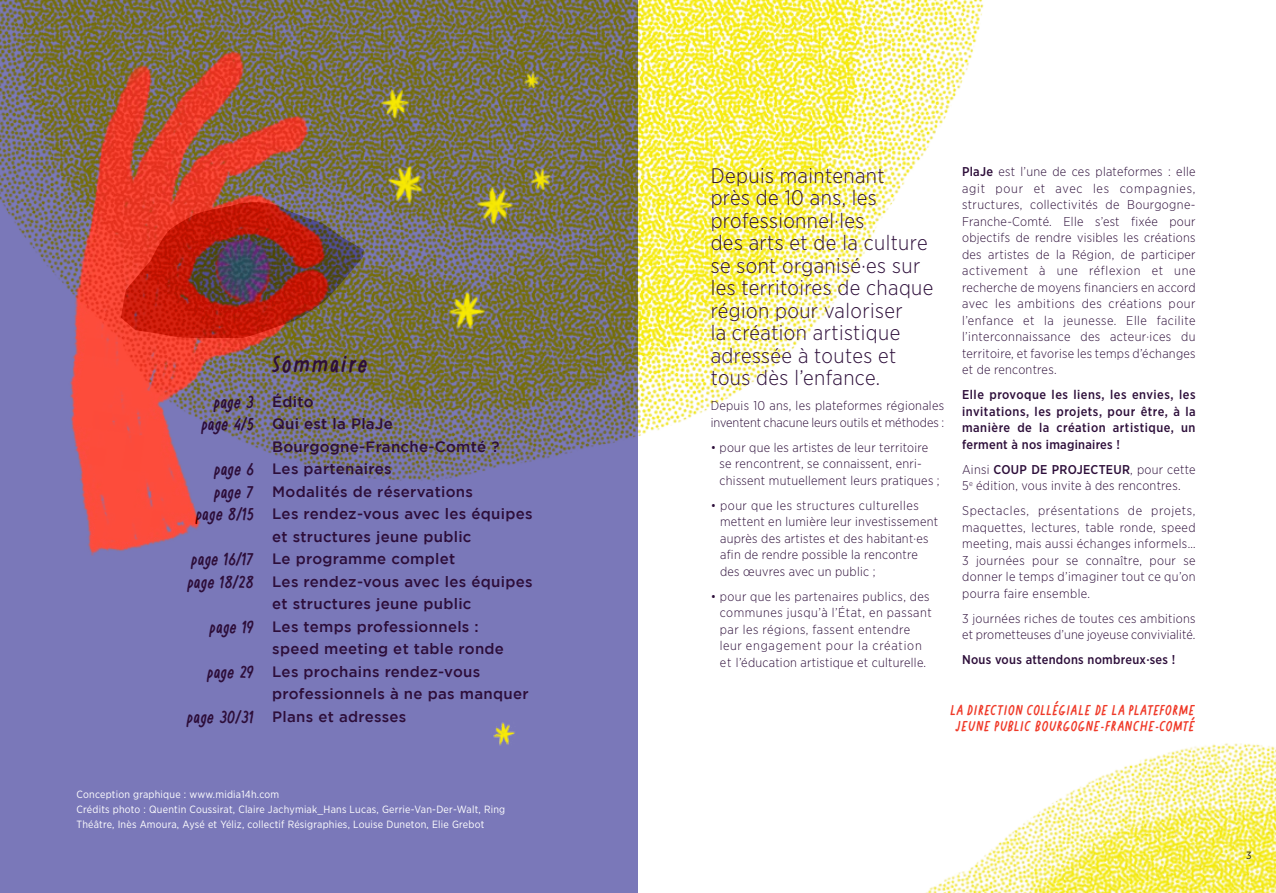
<style>
.page{position:relative;width:1276px;height:893px;background:#fff}
.page>*{position:absolute;margin:0;border:0;box-sizing:border-box;transform-origin:0 0}
.t1{font:22.5px "Post Box Rough";letter-spacing:.1em;color:#2d0e3a}
.t2{font:300 21px/22.5px "Gotham Narrow";letter-spacing:.02em;color:#2d0e3a}
.t3{font:16.5px "Post Box Rough";letter-spacing:.02em;color:#2d0e3a}
.t4{font:500 15px/22.5px "Gotham";letter-spacing:.02em;color:#2d0e3a}
.t5{font:13.5px/16.5px "Post Box Rough";letter-spacing:.06em;color:#ef3928;text-align:center}
.t6{font:300 12.75px/16.5px "Gotham Narrow";letter-spacing:.02em;color:#2d0e3a}
.t7{font:500 12.75px/16.5px "Gotham Narrow";letter-spacing:.02em;color:#2d0e3a;text-align:justify}
.t8{font:300 12.75px/16.5px "Gotham Narrow";color:#2d0e3a}
.t9{font:10.5px/15px "Gotham Narrow";letter-spacing:.02em;color:#fff}
.t10{font:10.5px "Gotham Narrow";color:#231f20}
.s1{font-weight:500}
</style>
<div class="page">
<div style="left:0;top:0;width:638px;height:893px;background:#7a78b9"></div>
<img style="left:926px;top:743px;width:350px;height:150px">
<img style="left:0;top:0;width:984px;height:481px">
<img style="left:493px;top:722px;width:22px;height:24px">
<img style="left:39px;top:32px;width:325px;height:524px">
<img style="left:442px;top:286px;width:50px;height:50px">
<img style="left:379px;top:159px;width:50px;height:50px">
<img style="left:374px;top:83px;width:39px;height:39px">
<img style="left:524px;top:164px;width:30px;height:30px">
<img style="left:519px;top:68px;width:22px;height:22px">
<img style="left:468px;top:179px;width:51px;height:51px">
<p class="t3" style="left:214px;top:390px;width:41px">page 3</p>
<p class="t3" style="left:202px;top:412px;width:54px">page 4/5</p>
<p class="t3" style="left:214px;top:457px;width:41px">page 6</p>
<p class="t3" style="left:214px;top:480px;width:41px">page 7</p>
<p class="t3" style="left:196px;top:502px;width:60px">page 8/15</p>
<p class="t3" style="left:192px;top:547px;width:64px">page 16/17</p>
<p class="t3" style="left:188px;top:570px;width:68px">page 18/28</p>
<p class="t3" style="left:210px;top:615px;width:46px">page 19</p>
<p class="t3" style="left:207px;top:660px;width:48px">page 29</p>
<p class="t3" style="left:187px;top:705px;width:68px">page 30/31</p>
<p class="t1" style="left:272px;top:348px;width:97px">Sommaire</p>
<p class="t4" style="left:272px;top:390px;width:43px">Édito</p>
<p class="t4" style="left:272px;top:412px;width:229px">Qui est la PlaJe<br>Bourgogne-Franche-Comté ?</p>
<p class="t4" style="left:272px;top:457px;width:121px">Les partenaires</p>
<p class="t4" style="left:272px;top:480px;width:202px">Modalités de réservations</p>
<p class="t4" style="left:272px;top:502px;width:262px">Les rendez-vous avec les équipes et structures jeune public</p>
<p class="t4" style="left:272px;top:547px;width:184px">Le programme complet</p>
<p class="t4" style="left:272px;top:570px;width:262px">Les rendez-vous avec les équipes et structures jeune public</p>
<p class="t4" style="left:272px;top:615px;width:233px">Les temps professionnels : speed meeting et table ronde</p>
<p class="t4" style="left:272px;top:660px;width:258px">Les prochains rendez-vous professionnels à ne pas manquer</p>
<p class="t4" style="left:272px;top:705px;width:136px">Plans et adresses</p>
<p class="t9" style="left:77px;top:786px;width:204px">Conception graphique : www.midia14h.com</p>
<p class="t9" style="left:77px;top:801px;width:430px">Crédits photo : Quentin Coussirat, Claire Jachymiak_Hans Lucas, Gerrie-Van-Der-Walt, Ring<br>Théâtre, Inès Amoura, Aysé et Yéliz, collectif Résigraphies, Louise Duneton, Elie Grebot</p>
<p class="t2" style="left:710px;top:164px;width:224px">Depuis maintenant<br>près de 10 ans, les professionnel·les<br>des arts et de la culture se sont organisé·es sur les territoires de chaque région pour valoriser<br>la création artistique adressée à toutes et tous dès l’enfance.</p>
<p class="t8" style="left:710px;top:397px;width:235px">Depuis 10 ans, les plateformes régionales inventent chacune leurs outils et méthodes :</p>
<p class="t6" style="left:719px;top:439px;width:222px;text-indent:-9px">• pour que les artistes de leur territoire se rencontrent, se connaissent, enri&shy;chissent mutuellement leurs pratiques ;</p>
<p class="t6" style="left:720px;top:497px;width:219px;text-indent:-9px">• pour que les structures culturelles mettent en lumière leur investissement auprès des artistes et des habitant·es afin de rendre possible la rencontre des œuvres avec un public ;</p>
<p class="t6" style="left:720px;top:588px;width:213px;text-indent:-9px">• pour que les partenaires publics, des communes jusqu’à l’État, en passant par les régions, fassent entendre leur engagement pour la création et l’éducation artistique et culturelle.</p>
<p class="t6" style="left:962px;top:163px;width:235px;text-align:justify"><span class="s1">PlaJe</span> est l’une de ces plateformes : elle agit pour et avec les compagnies, structures, collectivités de Bourgogne-Franche-Comté. Elle s’est fixée pour objectifs de rendre visibles les créations des artistes de la Région, de participer activement à une réflexion et une recherche de moyens financiers en accord avec les ambitions des créations pour l’enfance et la jeunesse. Elle facilite l’interconnaissance des acteur·ices du territoire, et favorise les temps d’échanges et de rencontres.</p>
<p class="t7" style="left:962px;top:386px;width:235px">Elle provoque les liens, les envies, les invitations, les projets, pour être, à la manière de la création artistique, un ferment à nos imaginaires !</p>
<p class="t6" style="left:962px;top:461px;width:235px">Ainsi <span class="s1">COUP DE PROJECTEUR</span>, pour cette<br>5<sup>e</sup> édition, vous invite à des rencontres.</p>
<p class="t6" style="left:962px;top:502px;width:235px;text-align:justify">Spectacles, présentations de projets, maquettes, lectures, table ronde, speed meeting, mais aussi échanges informels… 3 journées pour se connaître, pour se donner le temps d’imaginer tout ce qu’on pourra faire ensemble.</p>
<p class="t6" style="left:962px;top:610px;width:235px">3 journées riches de toutes ces ambitions et prometteuses d’une joyeuse convivialité.</p>
<p class="t7" style="left:962px;top:651px;width:215px">Nous vous attendons nombreux·ses !</p>
<p class="t5" style="left:950px;top:701px;width:246px">LA DIRECTION COLLÉGIALE DE LA PLATEFORME<br>JEUNE PUBLIC BOURGOGNE-FRANCHE-COMTÉ</p>
<p class="t10" style="left:1246px;top:848px;width:7px">3</p>
</div>
